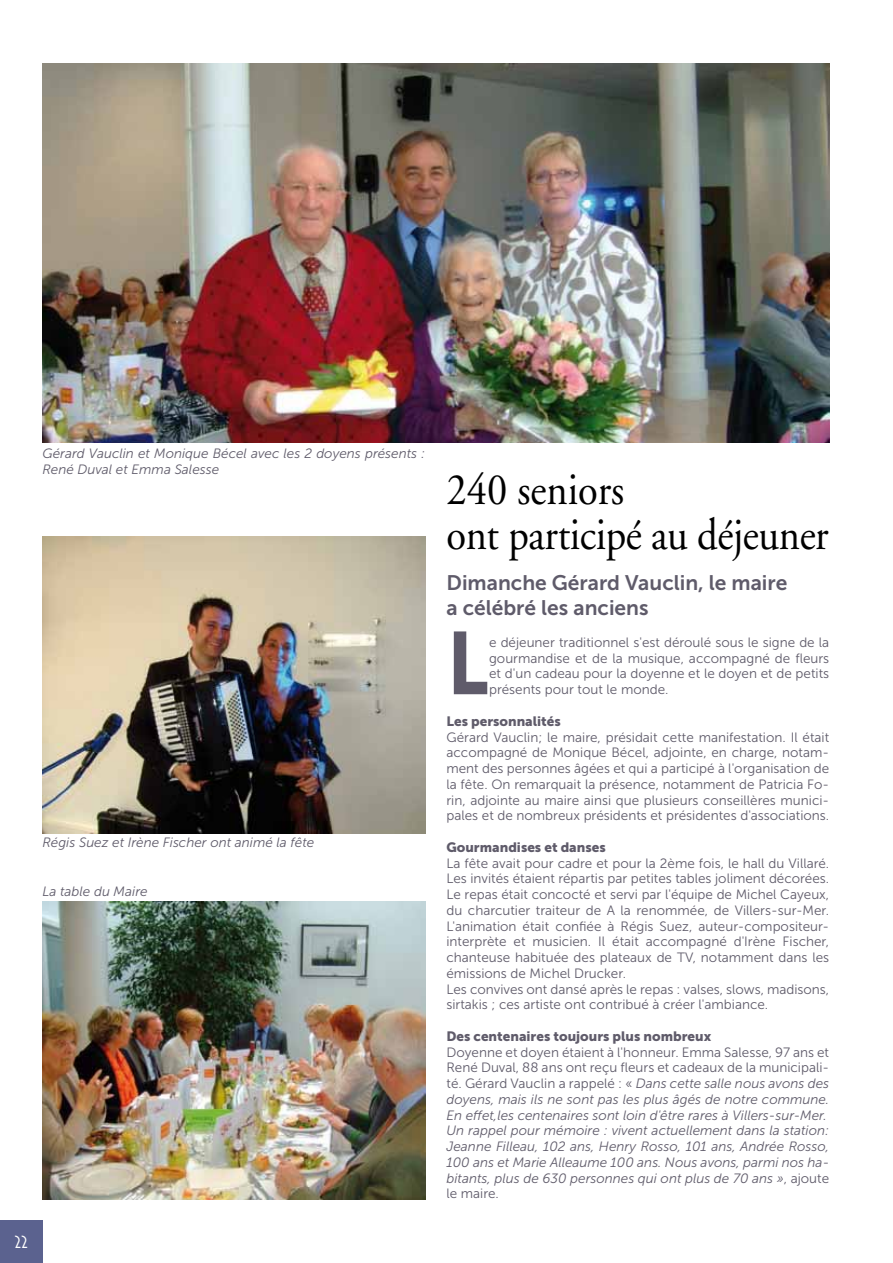
<style>
.page{position:relative;width:893px;height:1263px;background:#fff}
.page>*{position:absolute;margin:0;border:0;box-sizing:border-box;transform-origin:0 0}
.t1{font:700 91.65px "Mostra One";color:#5f5b6a}
.t2{font:45px/45px "Adobe Garamond";letter-spacing:-.01em;color:#000;scale:.9 1}
.t3{font:21px/25.2px "Museo Sans 700";color:#5f5b6a}
.t4{font:18px "Mostra One";color:#fff}
.t5{font:13.5px/15.8px "Museo Sans 300";color:#5f5b6a;text-align:justify}
.t6{font:italic 13.5px/15.8px "Museo Sans 300";color:#5f5b6a}
.t7{font:13.5px "Museo Sans 900";color:#5f5b6a}
.s1{font-style:normal}
</style>
<div class="page">
<div style="left:0;top:1220px;width:43px;height:43px;background:#5b628f"></div>
<img style="left:43px;top:901px;width:382px;height:298px">
<img style="left:43px;top:536px;width:382px;height:298px">
<img style="left:43px;top:64px;width:786px;height:378px">
<p class="t6" style="left:43px;top:445px;width:384px;line-height:16.2px">Gérard Vauclin et Monique Bécel avec les 2 doyens présents :<br>René Duval et Emma Salesse</p>
<p class="t6" style="left:43px;top:834px;width:273px">Régis Suez et Irène Fischer ont animé la fête</p>
<p class="t6" style="left:43px;top:883px;width:107px">La table du Maire</p>
<h3 class="t4" style="left:14px;top:1232px;width:15px">22</h3>
<h2 class="t2" style="left:446px;top:468px;width:426px">240 seniors<br>ont participé au déjeuner</h2>
<h3 class="t3" style="left:446px;top:570px;width:342px">Dimanche Gérard Vauclin, le maire a célébré les anciens</h3>
<h1 class="t1" style="left:446px;top:611px;width:44px">L</h1>
<p class="t5" style="left:489px;top:634px;width:342px">e déjeuner traditionnel s'est déroulé sous le signe de la gourmandise et de la musique, accompagné de fleurs et d'un cadeau pour la doyenne et le doyen et de petits présents pour tout le monde.</p>
<p class="t7" style="left:446px;top:713px;width:116px">Les personnalités</p>
<p class="t5" style="left:446px;top:729px;width:384px">Gérard Vauclin; le maire, présidait cette manifestation. Il était accompagné de Monique Bécel, adjointe, en charge, notam&shy;ment des personnes âgées et qui a participé à l'organisation de la fête. On remarquait la présence, notamment de Patricia Fo&shy;rin, adjointe au maire ainsi que plusieurs conseillères munici&shy;pales et de nombreux présidents et présidentes d'associations.</p>
<p class="t7" style="left:446px;top:839px;width:161px">Gourmandises et danses</p>
<p class="t5" style="left:446px;top:855px;width:384px;text-align:left">La fête avait pour cadre et pour la 2ème fois, le hall du Villaré.<br>Les invités étaient répartis par petites tables joliment décorées.<br>Le repas était concocté et servi par l'équipe de Michel Cayeux, du charcutier traiteur de A la renommée, de Villers-sur-Mer.<br>L'animation était confiée à Régis Suez, auteur-compositeur&shy;interprète et musicien. Il était accompagné d'Irène Fischer, chanteuse habituée des plateaux de TV, notamment dans les émissions de Michel Drucker.<br>Les convives ont dansé après le repas : valses, slows, madisons, sirtakis ; ces artiste ont contribué à créer l'ambiance.</p>
<p class="t7" style="left:446px;top:1028px;width:266px">Des centenaires toujours plus nombreux</p>
<p class="t6" style="left:446px;top:1044px;width:384px"><span class="s1">Doyenne et doyen étaient à l'honneur. Emma Salesse, 97 ans et René Duval, 88 ans ont reçu fleurs et cadeaux de la municipali&shy;té. Gérard Vauclin a rappelé : «</span> Dans cette salle nous avons des doyens, mais ils ne sont pas les plus âgés de notre commune.<br>En effet,les centenaires sont loin d'être rares à Villers-sur-Mer.<br>Un rappel pour mémoire : vivent actuellement dans la station:<br>Jeanne Filleau, 102 ans, Henry Rosso, 101 ans, Andrée Rosso, 100 ans et Marie Alleaume 100 ans. Nous avons, parmi nos ha&shy;bitants, plus de 630 personnes qui ont plus de 70 ans »<span class="s1">, ajoute le maire.</span></p>
</div>
